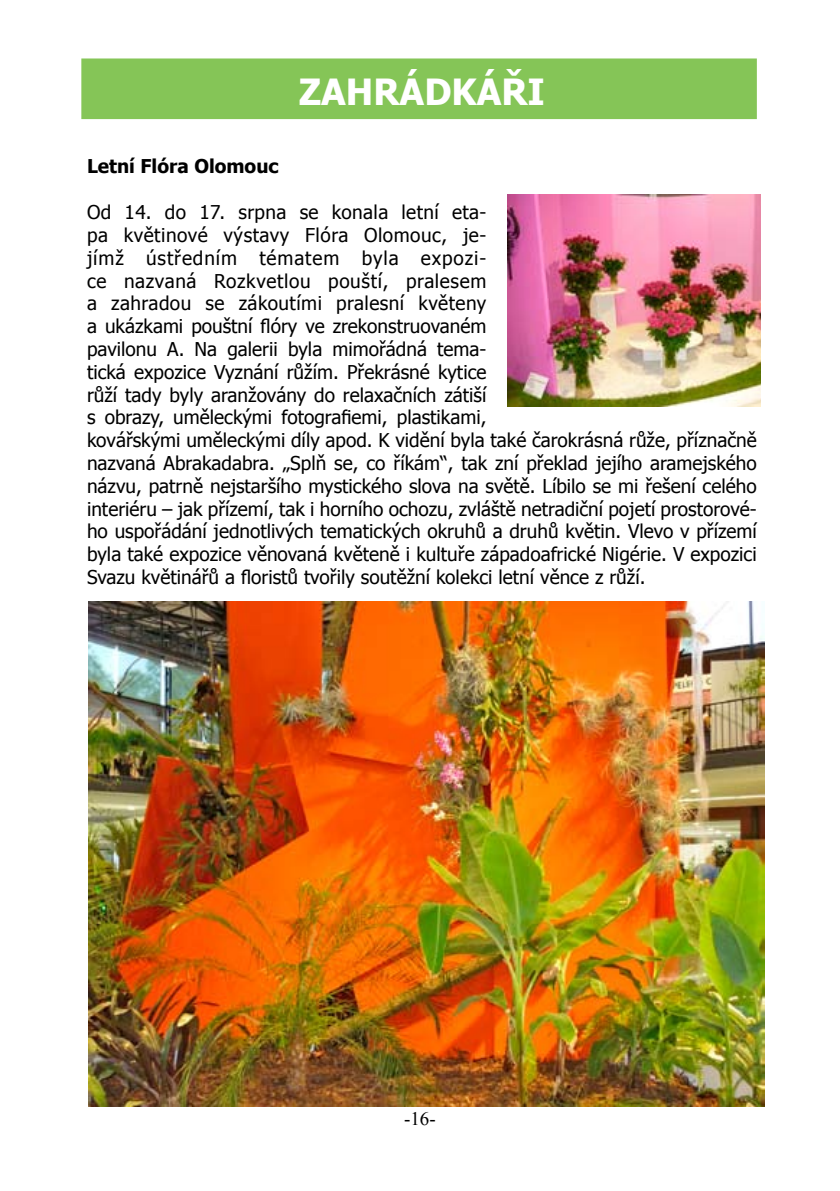
<style>
.page{position:relative;width:840px;height:1191px;background:#fff}
.page>*{position:absolute;margin:0;border:0;box-sizing:border-box;transform-origin:0 0}
.t1{font:700 36px "Tahoma";color:#fff}
.t2{font:19px/22.8px "Tahoma";color:#000}
.t3{font:700 19px "Tahoma";color:#000}
.t4{font:19px "Times New Roman";color:#000}
</style>
<div class="page">
<div style="left:81px;top:58px;width:675px;height:61px;background:#85c557;border:2px solid #85c557"></div>
<img style="left:507px;top:195px;width:253px;height:211px">
<img style="left:89px;top:601px;width:674px;height:505px">
<h1 class="t1" style="left:298px;top:67px;width:247px">Zahrádkáři</h1>
<p class="t3" style="left:87px;top:153px;width:193px">Letní Flóra Olomouc</p>
<p class="t2" style="left:87px;top:200px;width:671px">Od 14. do 17. srpna se konala letní eta-<br>pa květinové výstavy Flóra Olomouc, je-<br>jímž ústředním tématem byla expozi-<br>ce nazvaná Rozkvetlou pouští, pralesem<br>a zahradou se zákoutími pralesní květeny<br>a ukázkami pouštní flóry ve zrekonstruovaném<br>pavilonu A. Na galerii byla mimořádná tema-<br>tická expozice Vyznání růžím. Překrásné kytice<br>růží tady byly aranžovány do relaxačních zátiší<br>s obrazy, uměleckými fotografiemi, plastikami,<br>kovářskými uměleckými díly apod. K vidění byla také čarokrásná růže, příznačně nazvaná Abrakadabra. „Splň se, co říkám“, tak zní překlad jejího aramejského názvu, patrně nejstaršího mystického slova na světě. Líbilo se mi řešení celého interiéru – jak přízemí, tak i horního ochozu, zvláště netradiční pojetí prostorové&shy;ho uspořádání jednotlivých tematických okruhů a druhů květin. Vlevo v přízemí byla také expozice věnovaná květeně i kultuře západoafrické Nigérie. V expozici Svazu květinářů a floristů tvořily soutěžní kolekci letní věnce z růží.</p>
<p class="t4" style="left:404px;top:1105px;width:33px">-16-</p>
</div>
